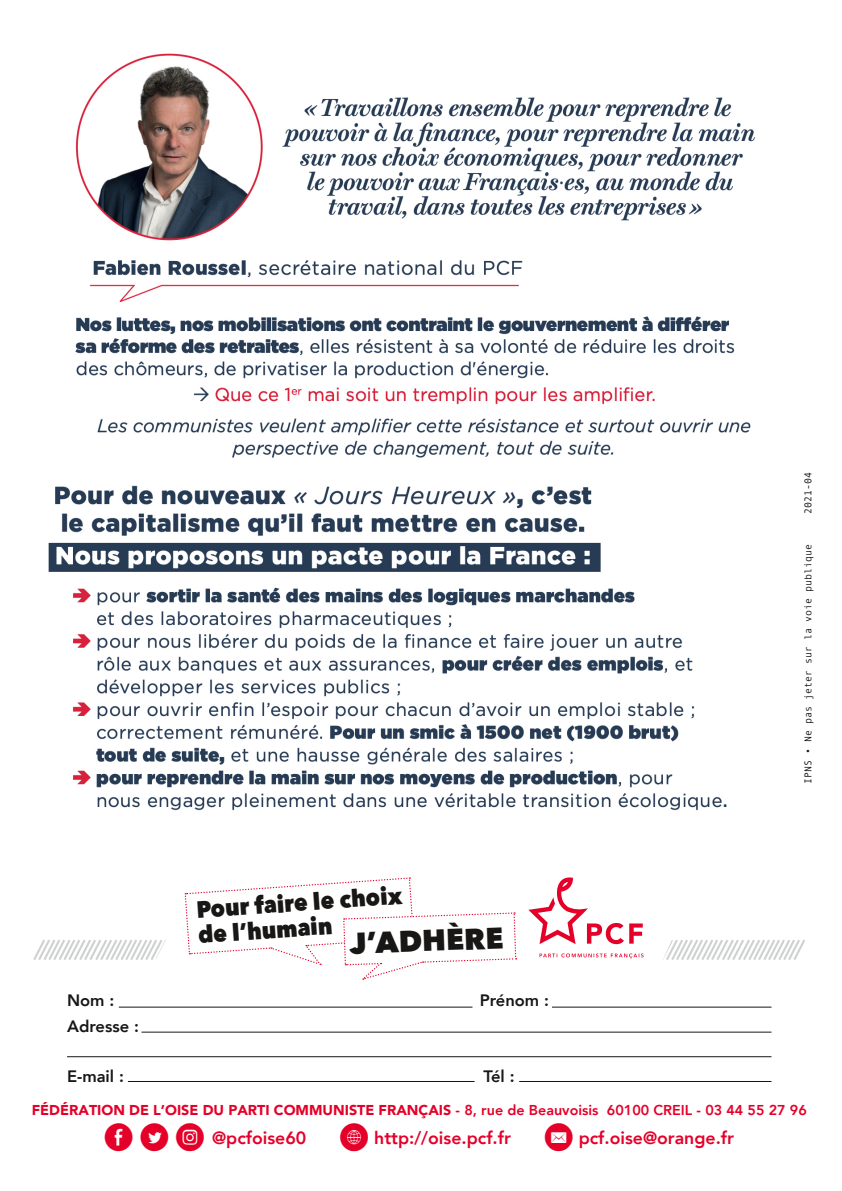
<style>
.page{position:relative;width:842px;height:1191px;background:#fff}
.page>*{position:absolute;margin:0;border:0;box-sizing:border-box;transform-origin:0 0}
.t1{font:800 29.8px "Avenir Next";color:#181716}
.t2{font:24px "Skia";color:#0d394f}
.t3{font:800 23.6px/24.8px "Avenir Next";color:#181716;scale:.93 1}
.t4{font:800 17.6px "Avenir";color:#e40029}
.t5{font:800 16.6px "Avenir";color:#181716}
.t6{font:900 14.2px "Avenir";color:#e40029}
.t7{font:10px "Andale Mono";color:#181716}
.s1{font-weight:800}
.s2{font-family:"Social Media Circled";font-weight:400;font-size:27.4px}
</style>
<div class="page">
<img style="left:48px;top:53px;width:707px;height:758px">
<div style="left:728px;top:796px;width:7px;height:16px;background:#fff"></div>
<svg style="left:33px;top:877px;width:772px;height:103px"></svg>
<hr style="left:119px;top:1006px;width:353px;height:1px;background:#181716">
<hr style="left:141px;top:1031px;width:630px;height:1px;background:#181716">
<hr style="left:67px;top:1056px;width:704px;height:1px;background:#181716">
<hr style="left:128px;top:1081px;width:347px;height:1px;background:#181716">
<hr style="left:519px;top:1081px;width:252px;height:1px;background:#181716">
<hr style="left:552px;top:1006px;width:219px;height:1px;background:#181716">
<p class="t7" style="left:801px;top:514px;width:43px;rotate:-90deg">2021-04</p>
<h3 class="t3" style="left:195px;top:897px;width:223px;rotate:-4deg">Pour faire le choix de l’humain</h3>
<h1 class="t1" style="left:349px;top:924px;width:156px;rotate:-2deg">J’ADHÈRE</h1>
<h2 class="t2" style="left:722px;top:785px;width:8px">.</h2>
<p class="t7" style="left:801px;top:784px;width:241px;rotate:-90deg">IPNS • Ne pas jeter sur la voie publique</p>
<p class="t5" style="left:67px;top:987px;width:49px">Nom :</p>
<p class="t5" style="left:480px;top:987px;width:71px">Prénom :</p>
<p class="t5" style="left:67px;top:1013px;width:73px">Adresse :</p>
<p class="t5" style="left:67px;top:1062px;width:58px">E-mail :</p>
<p class="t5" style="left:483px;top:1062px;width:33px">Tél :</p>
<p class="t6" style="left:32px;top:1098px;width:776px">FÉDÉRATION DE L’OISE DU PARTI COMMUNISTE FRANÇAIS <span class="s1">- 8, rue de Beauvoisis 60100 CREIL - 03 44 55 27 96</span></p>
<p class="t4" style="left:105px;top:1123px;width:631px"><span class="s2">E D Q</span> @pcfoise60 <span class="s2">K</span> http://oise.pcf.fr <span class="s2">k</span> pcf.oise@orange.fr</p>
</div>
